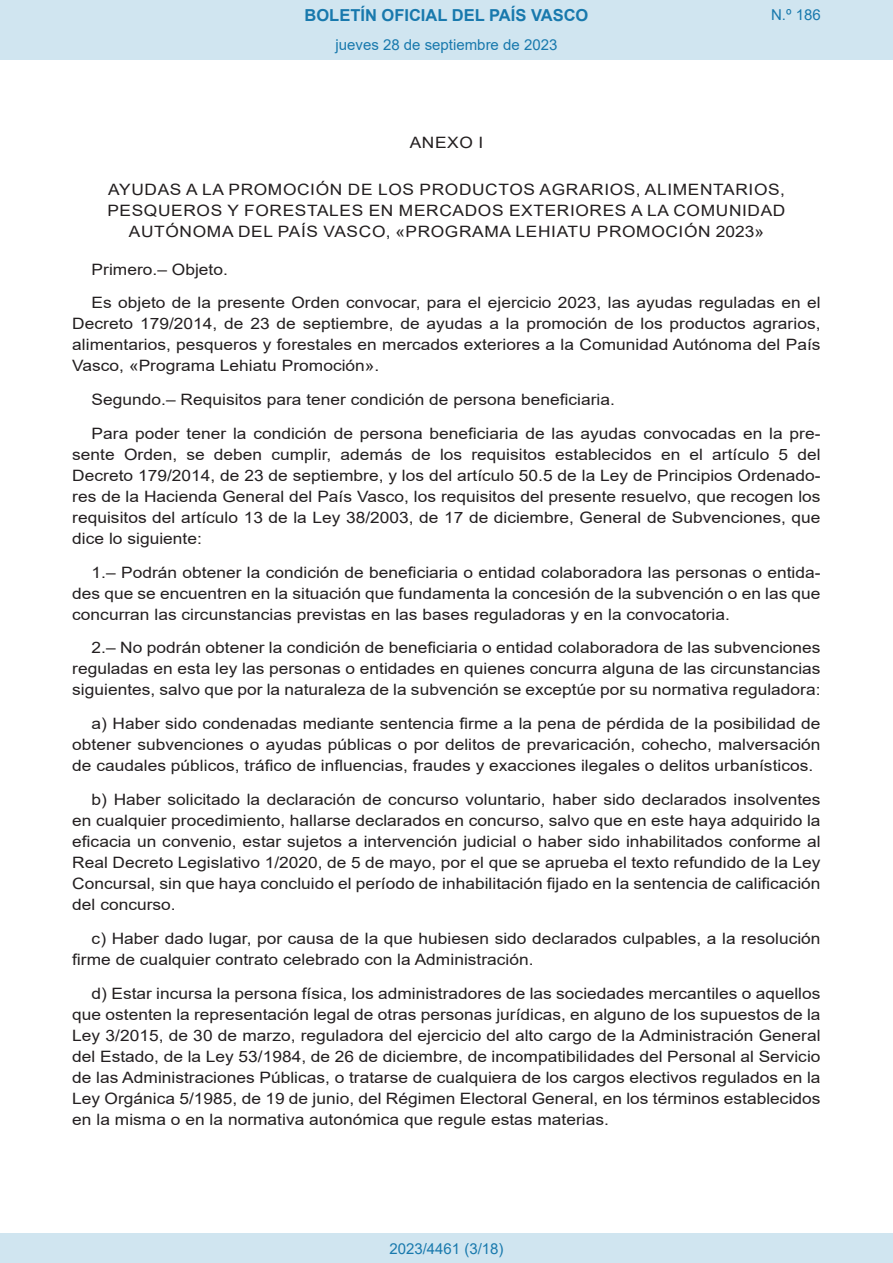
<style>
.page{position:relative;width:893px;height:1263px;background:#fff}
.page>*{position:absolute;margin:0;border:0;box-sizing:border-box;transform-origin:0 0}
.t1{font:700 16.5px "Arial";color:#1879ad}
.BOPVDetalle{font:15.6px/21px "Arial";color:#231f20;text-align:justify;scale:1.11 1}
.BOPVClave{font:15.6px/21px "Arial";letter-spacing:.035em;color:#231f20;text-align:center;scale:1.11 1}
.Paginacion_Centro{font:15px "Arial";color:#1879ad}
</style>
<div class="page">
<div style="left:0;top:0;width:893px;height:60px;background:#d0e5f0"></div>
<div style="left:0;top:1233px;width:893px;height:30px;background:#d0e5f0"></div>
<p class="t1" style="left:305px;top:3px;width:285px">BOLETÍN OFICIAL DEL PAÍS VASCO</p>
<p class="Paginacion_Centro" style="left:336px;top:35px;width:223px">jueves 28 de septiembre de 2023</p>
<p class="Paginacion_Centro" style="left:771px;top:5px;width:51px">N.º 186</p>
<p class="BOPVClave" style="left:410px;top:132px;width:68px">ANEXO I</p>
<p class="BOPVClave" style="left:107px;top:179px;width:612px">AYUDAS A LA PROMOCIÓN DE LOS PRODUCTOS AGRARIOS, ALIMENTARIOS,<br>PESQUEROS Y FORESTALES EN MERCADOS EXTERIORES A LA COMUNIDAD<br>AUTÓNOMA DEL PAÍS VASCO, «PROGRAMA LEHIATU PROMOCIÓN 2023»</p>
<p class="BOPVDetalle" style="left:92px;top:259px;width:124px">Primero.– Objeto.</p>
<p class="BOPVDetalle" style="left:72px;top:292px;width:676px;text-indent:19px">Es objeto de la presente Orden convocar, para el ejercicio 2023, las ayudas reguladas en el Decreto 179/2014, de 23 de septiembre, de ayudas a la promoción de los productos agrarios, alimentarios, pesqueros y forestales en mercados exteriores a la Comunidad Autónoma del País Vasco, «Programa Lehiatu Promoción».</p>
<p class="BOPVDetalle" style="left:92px;top:389px;width:473px">Segundo.– Requisitos para tener condición de persona beneficiaria.</p>
<p class="BOPVDetalle" style="left:72px;top:423px;width:676px;text-indent:19px">Para poder tener la condición de persona beneficiaria de las ayudas convocadas en la pre&shy;sente Orden, se deben cumplir, además de los requisitos establecidos en el artículo 5 del Decreto 179/2014, de 23 de septiembre, y los del artículo 50.5 de la Ley de Principios Ordenado&shy;res de la Hacienda General del País Vasco, los requisitos del presente resuelvo, que recogen los requisitos del artículo 13 de la Ley 38/2003, de 17 de diciembre, General de Subvenciones, que dice lo siguiente:</p>
<p class="BOPVDetalle" style="left:72px;top:562px;width:676px;text-indent:19px">1.– Podrán obtener la condición de beneficiaria o entidad colaboradora las personas o entida&shy;des que se encuentren en la situación que fundamenta la concesión de la subvención o en las que concurran las circunstancias previstas en las bases reguladoras y en la convocatoria.</p>
<p class="BOPVDetalle" style="left:72px;top:637px;width:676px;text-indent:19px">2.– No podrán obtener la condición de beneficiaria o entidad colaboradora de las subvenciones reguladas en esta ley las personas o entidades en quienes concurra alguna de las circunstancias siguientes, salvo que por la naturaleza de la subvención se exceptúe por su normativa reguladora:</p>
<p class="BOPVDetalle" style="left:72px;top:713px;width:676px;text-indent:19px">a) Haber sido condenadas mediante sentencia firme a la pena de pérdida de la posibilidad de obtener subvenciones o ayudas públicas o por delitos de prevaricación, cohecho, malversación de caudales públicos, tráfico de influencias, fraudes y exacciones ilegales o delitos urbanísticos.</p>
<p class="BOPVDetalle" style="left:72px;top:789px;width:676px;text-indent:19px">b) Haber solicitado la declaración de concurso voluntario, haber sido declarados insolventes en cualquier procedimiento, hallarse declarados en concurso, salvo que en este haya adquirido la eficacia un convenio, estar sujetos a intervención judicial o haber sido inhabilitados conforme al Real Decreto Legislativo 1/2020, de 5 de mayo, por el que se aprueba el texto refundido de la Ley Concursal, sin que haya concluido el período de inhabilitación fijado en la sentencia de calificación del concurso.</p>
<p class="BOPVDetalle" style="left:72px;top:928px;width:676px;text-indent:19px">c) Haber dado lugar, por causa de la que hubiesen sido declarados culpables, a la resolución firme de cualquier contrato celebrado con la Administración.</p>
<p class="BOPVDetalle" style="left:72px;top:982px;width:676px;text-indent:19px">d) Estar incursa la persona física, los administradores de las sociedades mercantiles o aquellos que ostenten la representación legal de otras personas jurídicas, en alguno de los supuestos de la Ley 3/2015, de 30 de marzo, reguladora del ejercicio del alto cargo de la Administración General del Estado, de la Ley 53/1984, de 26 de diciembre, de incompatibilidades del Personal al Servicio de las Administraciones Públicas, o tratarse de cualquiera de los cargos electivos regulados en la Ley Orgánica 5/1985, de 19 de junio, del Régimen Electoral General, en los términos establecidos en la misma o en la normativa autonómica que regule estas materias.</p>
<p class="Paginacion_Centro" style="left:389px;top:1238px;width:116px">2023/4461 (3/18)</p>
</div>
